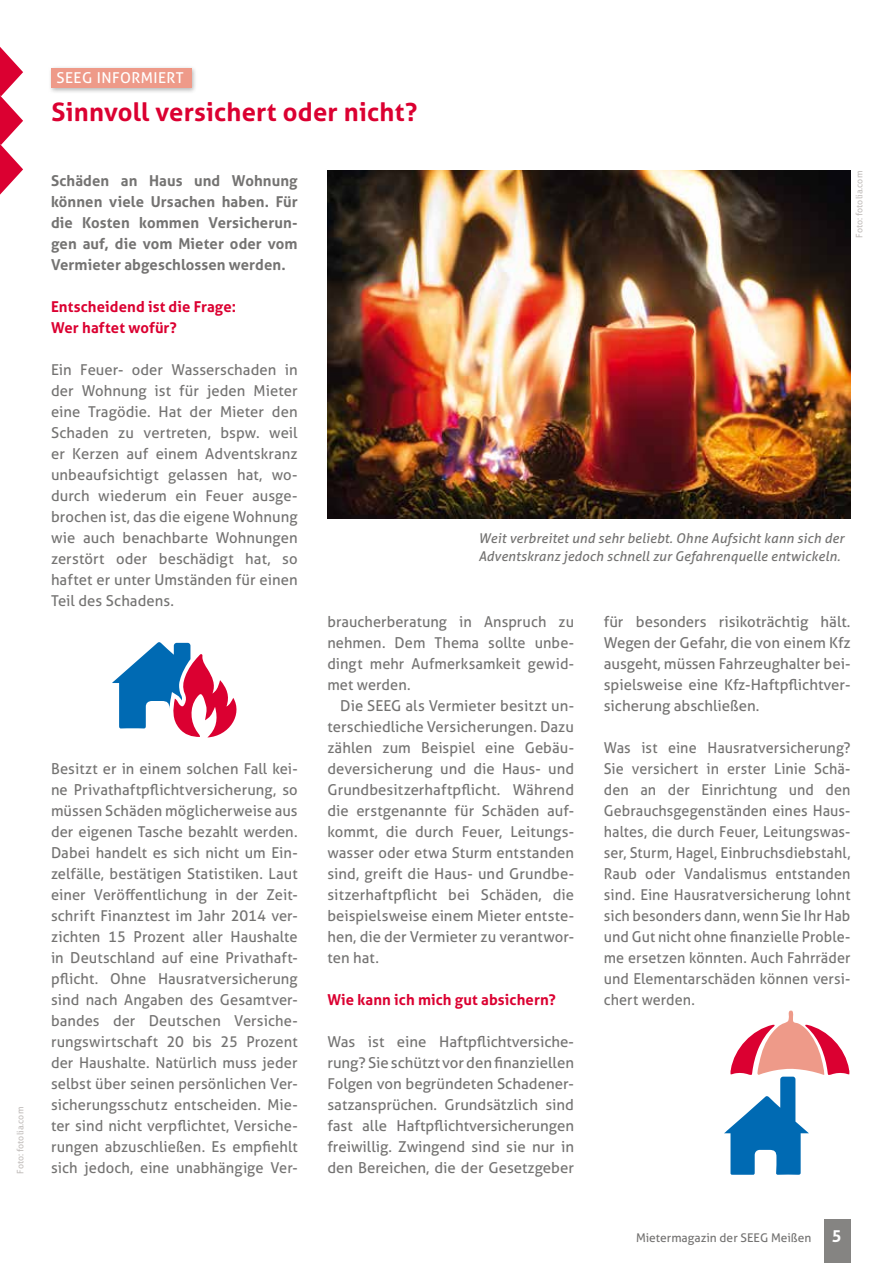
<style>
.page{position:relative;width:893px;height:1263px;background:#fff}
.page>*{position:absolute;margin:0;border:0;box-sizing:border-box;transform-origin:0 0}
.t1{font:700 25.5px "Aller";letter-spacing:.01em;color:#db0031}
.t2{font:15px/21px "Aller";letter-spacing:.005em;color:#747372;text-align:justify}
.t3{font:15px/21px "Aller";letter-spacing:.005em;color:#747372;text-align:justify;scale:.96 1}
.t4{font:700 15px/21px "Aller";letter-spacing:.005em;color:#747372;text-align:justify}
.t5{font:700 15px/21px "Aller";letter-spacing:.005em;color:#db0031}
.t6{font:15px "Aller";letter-spacing:.03em;color:#fff}
.t7{font:italic 13.5px/18px "Aller";letter-spacing:.01em;color:#747372}
.t8{font:12px "Aller";color:#747372}
.t9{font:9px "Aller";color:#c2bebc}
.s1{font-weight:700;font-size:16.5px;color:#fff}
</style>
<div class="page">
<svg style="left:0;top:47px;width:23px;height:148px"></svg>
<div style="left:824px;top:1220px;width:26px;height:43px;background:#858482"></div>
<div style="left:48px;top:65px;width:150px;height:29px;background:#000;opacity:.3"></div>
<div style="left:51px;top:68px;width:140px;height:20px;background:#ee9a89"></div>
<img style="left:327px;top:170px;width:523px;height:348px">
<svg style="left:112px;top:642px;width:125px;height:95px"></svg>
<svg style="left:724px;top:1011px;width:125px;height:164px"></svg>
<p class="t9" style="left:15px;top:1174px;width:68px;rotate:-90deg">Foto: fotolia.com</p>
<p class="t6" style="left:56px;top:69px;width:129px">SEEG INFORMIERT</p>
<h1 class="t1" style="left:52px;top:96px;width:367px">Sinnvoll versichert oder nicht?</h1>
<p class="t4" style="left:51px;top:170px;width:248px">Schäden an Haus und Wohnung können viele Ursachen haben. Für die Kosten kommen Versicherun&shy;gen auf, die vom Mieter oder vom Vermieter abgeschlossen werden.</p>
<p class="t5" style="left:51px;top:296px;width:187px">Entscheidend ist die Frage:<br>Wer haftet wofür?</p>
<p class="t2" style="left:51px;top:359px;width:248px">Ein Feuer- oder Wasserschaden in der Wohnung ist für jeden Mieter eine Tragödie. Hat der Mieter den Schaden zu vertreten, bspw. weil er Kerzen auf einem Adventskranz unbeaufsichtigt gelassen hat, wo&shy;durch wiederum ein Feuer ausge&shy;brochen ist, das die eigene Wohnung wie auch benachbarte Wohnungen zerstört oder beschädigt hat, so haftet er unter Umständen für einen Teil des Schadens.</p>
<p class="t9" style="left:854px;top:238px;width:68px;rotate:-90deg">Foto: fotolia.com</p>
<p class="t7" style="left:478px;top:529px;width:367px">Weit verbreitet und sehr beliebt. Ohne Aufsicht kann sich der<br>Adventskranz jedoch schnell zur Gefahrenquelle entwickeln.</p>
<p class="t2" style="left:51px;top:758px;width:248px">Besitzt er in einem solchen Fall kei&shy;ne Privathaftpflichtversicherung, so müssen Schäden möglicherweise aus der eigenen Tasche bezahlt werden.<br>Dabei handelt es sich nicht um Ein&shy;zelfälle, bestätigen Statistiken. Laut einer Veröffentlichung in der Zeit&shy;schrift Finanztest im Jahr 2014 ver&shy;zichten 15 Prozent aller Haushalte in Deutschland auf eine Privathaft&shy;pflicht. Ohne Hausratversicherung sind nach Angaben des Gesamtver&shy;bandes der Deutschen Versiche&shy;rungswirtschaft 20 bis 25 Prozent der Haushalte. Natürlich muss jeder selbst über seinen persönlichen Ver&shy;sicherungsschutz entscheiden. Mie&shy;ter sind nicht verpflichtet, Versiche&shy;rungen abzuschließen. Es empfiehlt sich jedoch, eine unabhängige Ver-</p>
<p class="t2" style="left:327px;top:611px;width:248px">braucherberatung in Anspruch zu nehmen. Dem Thema sollte unbe&shy;dingt mehr Aufmerksamkeit gewid&shy;met werden.</p>
<p class="t2" style="left:327px;top:695px;width:248px;text-indent:13px">Die SEEG als Vermieter besitzt un&shy;terschiedliche Versicherungen. Dazu zählen zum Beispiel eine Gebäu&shy;deversicherung und die Haus- und Grundbesitzerhaftpflicht. Während die erstgenannte für Schäden auf&shy;kommt, die durch Feuer, Leitungs&shy;wasser oder etwa Sturm entstanden sind, greift die Haus- und Grundbe&shy;sitzerhaftpflicht bei Schäden, die beispielsweise einem Mieter entste&shy;hen, die der Vermieter zu verantwor&shy;ten hat.</p>
<p class="t5" style="left:327px;top:989px;width:230px">Wie kann ich mich gut absichern?</p>
<p class="t2" style="left:327px;top:1031px;width:248px">Was ist eine Haftpflichtversiche&shy;rung? Sie schützt vor den finanziellen Folgen von begründeten Schadener&shy;satzansprüchen. Grundsätzlich sind fast alle Haftpflichtversicherungen freiwillig. Zwingend sind sie nur in den Bereichen, die der Gesetzgeber</p>
<p class="t2" style="left:604px;top:611px;width:248px">für besonders risikoträchtig hält.<br>Wegen der Gefahr, die von einem Kfz ausgeht, müssen Fahrzeughalter bei&shy;spielsweise eine Kfz-Haftpflichtver&shy;sicherung abschließen.</p>
<p class="t3" style="left:604px;top:737px;width:258px">Was ist eine Hausratversicherung?<br>Sie versichert in erster Linie Schä&shy;den an der Einrichtung und den Gebrauchsgegenständen eines Haus&shy;haltes, die durch Feuer, Leitungswas&shy;ser, Sturm, Hagel, Einbruchsdiebstahl, Raub oder Vandalismus entstanden sind. Eine Hausratversicherung lohnt sich besonders dann, wenn Sie Ihr Hab und Gut nicht ohne finanzielle Proble&shy;me ersetzen könnten. Auch Fahrräder und Elementarschäden können versi&shy;chert werden.</p>
<p class="t8" style="left:636px;top:1231px;width:207px">Mietermagazin der SEEG Meißen <span class="s1">5</span></p>
</div>
